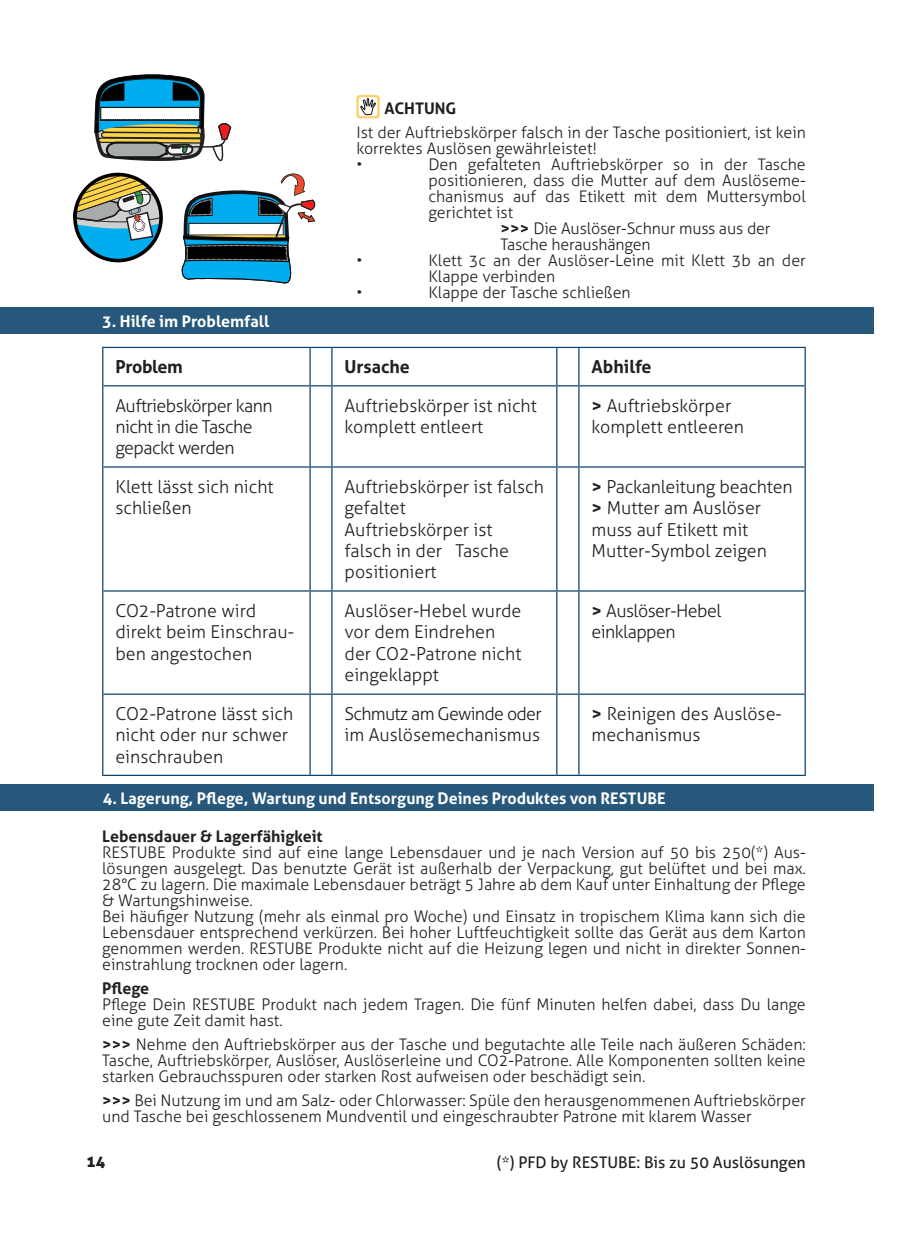
<style>
.page{position:relative;width:908px;height:1259px;background:#fff}
.page>*{position:absolute;margin:0;border:0;box-sizing:border-box;transform-origin:0 0}
.t1{font:300 18px/21.2px "Aller";color:#231f20}
.t2{font:300 18px/21.2px "Aller";letter-spacing:-.03em;color:#231f20}
.t3{font:700 18px "Aller";color:#231f20}
.t4{font:700 18px "Aller";letter-spacing:-.02em;color:#231f20}
.t5{font:300 16px/16px "Aller";color:#231f20}
.t6{font:700 16px "Aller";color:#fff}
.t7{font:700 16px "Aller";color:#231f20}
.t8{font:16px "Aller";color:#231f20}
.t9{font:16px "Aller Display";color:#231f20}
.s1{font-weight:700}
</style>
<div class="page">
<div style="left:0;top:308px;width:873px;height:26px;background:#27577b"></div>
<hr style="left:102px;top:347px;width:208px;height:1px;background:#0f456d">
<hr style="left:102px;top:348px;width:1px;height:37px;background:#0f456d">
<hr style="left:309px;top:348px;width:1px;height:37px;background:#0f456d">
<hr style="left:332px;top:347px;width:224px;height:1px;background:#0f456d">
<svg style="left:556px;top:347px;width:22px;height:1px"></svg>
<hr style="left:556px;top:348px;width:1px;height:37px;background:#0f456d">
<hr style="left:578px;top:347px;width:227px;height:1px;background:#0f456d">
<hr style="left:578px;top:348px;width:1px;height:37px;background:#0f456d">
<hr style="left:804px;top:348px;width:1px;height:37px;background:#0f456d">
<hr style="left:102px;top:385px;width:208px;height:1px;background:#0f456d">
<hr style="left:102px;top:386px;width:1px;height:80px;background:#0f456d">
<hr style="left:309px;top:386px;width:1px;height:80px;background:#0f456d">
<hr style="left:332px;top:385px;width:224px;height:1px;background:#0f456d">
<svg style="left:556px;top:385px;width:22px;height:1px"></svg>
<hr style="left:556px;top:386px;width:1px;height:80px;background:#0f456d">
<hr style="left:578px;top:385px;width:227px;height:1px;background:#0f456d">
<hr style="left:578px;top:386px;width:1px;height:80px;background:#0f456d">
<hr style="left:804px;top:386px;width:1px;height:80px;background:#0f456d">
<hr style="left:102px;top:466px;width:208px;height:2px;background:#0f456d">
<hr style="left:102px;top:467px;width:1px;height:123px;background:#0f456d">
<hr style="left:309px;top:467px;width:1px;height:123px;background:#0f456d">
<hr style="left:332px;top:466px;width:224px;height:2px;background:#0f456d">
<hr style="left:556px;top:466px;width:22px;height:2px;background:#0f456d">
<hr style="left:556px;top:467px;width:1px;height:123px;background:#0f456d">
<hr style="left:578px;top:466px;width:227px;height:2px;background:#0f456d">
<hr style="left:578px;top:467px;width:1px;height:123px;background:#0f456d">
<hr style="left:804px;top:467px;width:1px;height:123px;background:#0f456d">
<hr style="left:102px;top:590px;width:208px;height:1px;background:#0f456d">
<hr style="left:102px;top:591px;width:1px;height:102px;background:#0f456d">
<svg style="left:310px;top:347px;width:22px;height:427px"></svg>
<hr style="left:309px;top:591px;width:1px;height:102px;background:#0f456d">
<hr style="left:332px;top:590px;width:224px;height:1px;background:#0f456d">
<hr style="left:331px;top:591px;width:1px;height:102px;background:#0f456d">
<svg style="left:556px;top:590px;width:22px;height:1px"></svg>
<hr style="left:556px;top:591px;width:1px;height:102px;background:#0f456d">
<hr style="left:578px;top:590px;width:227px;height:1px;background:#0f456d">
<hr style="left:578px;top:591px;width:1px;height:102px;background:#0f456d">
<hr style="left:804px;top:591px;width:1px;height:102px;background:#0f456d">
<hr style="left:102px;top:693px;width:208px;height:2px;background:#0f456d">
<hr style="left:102px;top:695px;width:1px;height:79px;background:#0f456d">
<hr style="left:310px;top:693px;width:22px;height:2px;background:#0f456d">
<hr style="left:309px;top:695px;width:1px;height:79px;background:#0f456d">
<hr style="left:332px;top:693px;width:224px;height:2px;background:#0f456d">
<hr style="left:331px;top:695px;width:1px;height:79px;background:#0f456d">
<hr style="left:556px;top:693px;width:22px;height:2px;background:#0f456d">
<hr style="left:556px;top:695px;width:1px;height:79px;background:#0f456d">
<hr style="left:578px;top:693px;width:227px;height:2px;background:#0f456d">
<hr style="left:578px;top:695px;width:1px;height:79px;background:#0f456d">
<hr style="left:804px;top:695px;width:1px;height:79px;background:#0f456d">
<hr style="left:102px;top:774px;width:208px;height:2px;background:#0f456d">
<hr style="left:310px;top:774px;width:22px;height:2px;background:#0f456d">
<hr style="left:332px;top:774px;width:224px;height:2px;background:#0f456d">
<hr style="left:556px;top:774px;width:22px;height:2px;background:#0f456d">
<hr style="left:578px;top:774px;width:227px;height:2px;background:#0f456d">
<div style="left:0;top:784px;width:873px;height:27px;background:#27577b"></div>
<svg style="left:356px;top:95px;width:23px;height:23px"></svg>
<svg style="left:358px;top:97px;width:19px;height:19px"></svg>
<svg style="left:73px;top:74px;width:243px;height:210px"></svg>
<div style="left:73px;top:173px;width:90px;height:89px;border:4px solid #000001;border-radius:50%"></div>
<p class="t7" style="left:384px;top:98px;width:73px">ACHTUNG</p>
<p class="t5" style="left:356px;top:124px;width:451px">Ist der Auftriebskörper falsch in der Tasche positioniert, ist kein korrektes Auslösen gewährleistet!<br>•</p>
<p class="t5" style="left:428px;top:156px;width:379px">Den gefalteten Auftriebskörper so in der Tasche</p>
<p class="t5" style="left:428px;top:172px;width:378px">positionieren, dass die Mutter auf dem Auslöseme-</p>
<p class="t5" style="left:428px;top:188px;width:379px">chanismus auf das Etikett mit dem Muttersymbol</p>
<p class="t5" style="left:428px;top:204px;width:86px">gerichtet ist</p>
<p class="t5" style="left:500px;top:220px;width:271px"><span class="s1">&gt;&gt;&gt;</span> Die Auslöser-Schnur muss aus der</p>
<p class="t5" style="left:500px;top:236px;width:152px">Tasche heraushängen</p>
<p class="t5" style="left:356px;top:252px;width:7px">•</p>
<p class="t5" style="left:428px;top:252px;width:378px">Klett 3c an der Auslöser-Leine mit Klett 3b an der<br>Klappe verbinden</p>
<p class="t5" style="left:356px;top:284px;width:7px">•</p>
<p class="t5" style="left:428px;top:284px;width:204px">Klappe der Tasche schließen</p>
<p class="t6" style="left:102px;top:311px;width:168px">3. Hilfe im Problemfall</p>
<p class="t4" style="left:115px;top:356px;width:69px">Problem</p>
<p class="t3" style="left:344px;top:356px;width:67px">Ursache</p>
<p class="t3" style="left:591px;top:356px;width:62px">Abhilfe</p>
<p class="t2" style="left:115px;top:395px;width:159px">Auftriebskörper kann nicht in die Tasche gepackt werden</p>
<p class="t1" style="left:344px;top:395px;width:194px">Auftriebskörper ist nicht komplett entleert</p>
<p class="t1" style="left:591px;top:395px;width:154px"><span class="s1">&gt;</span> Auftriebskörper komplett entleeren</p>
<p class="t1" style="left:115px;top:476px;width:160px">Klett lässt sich nicht schließen</p>
<p class="t1" style="left:344px;top:476px;width:201px">Auftriebskörper ist falsch gefaltet<br>Auftriebskörper ist falsch in der Tasche positioniert</p>
<p class="t1" style="left:591px;top:476px;width:202px"><span class="s1">&gt;</span> Packanleitung beachten <span class="s1">&gt;</span> Mutter am Auslöser muss auf Etikett mit<br>Mutter-Symbol zeigen</p>
<p class="t1" style="left:115px;top:600px;width:180px">CO2-Patrone wird direkt beim Einschrau&shy;ben angestochen</p>
<p class="t1" style="left:344px;top:600px;width:178px">Auslöser-Hebel wurde vor dem Eindrehen der CO2-Patrone nicht eingeklappt</p>
<p class="t2" style="left:591px;top:600px;width:131px"><span class="s1">&gt;</span> Auslöser-Hebel einklappen</p>
<p class="t1" style="left:115px;top:703px;width:179px">CO2-Patrone lässt sich nicht oder nur schwer einschrauben</p>
<p class="t1" style="left:344px;top:703px;width:198px">Schmutz am Gewinde oder im Auslösemechanismus</p>
<p class="t1" style="left:591px;top:703px;width:192px"><span class="s1">&gt;</span> Reinigen des Auslöse&shy;mechanismus</p>
<p class="t6" style="left:103px;top:788px;width:564px">4. Lagerung, Pflege, Wartung und Entsorgung Deines Produktes von RESTUBE</p>
<p class="t7" style="left:102px;top:826px;width:222px">Lebensdauer &amp; Lagerfähigkeit</p>
<p class="t5" style="left:102px;top:844px;width:705px">RESTUBE Produkte sind auf eine lange Lebensdauer und je nach Version auf 50 bis 250(*) Aus&shy;lösungen ausgelegt. Das benutzte Gerät ist außerhalb der Verpackung, gut belüftet und bei max.<br>28°C zu lagern. Die maximale Lebensdauer beträgt 5 Jahre ab dem Kauf unter Einhaltung der Pflege &amp; Wartungshinweise.<br>Bei häufiger Nutzung (mehr als einmal pro Woche) und Einsatz in tropischem Klima kann sich die Lebensdauer entsprechend verkürzen. Bei hoher Luftfeuchtigkeit sollte das Gerät aus dem Karton genommen werden. RESTUBE Produkte nicht auf die Heizung legen und nicht in direkter Sonnen&shy;einstrahlung trocknen oder lagern.</p>
<p class="t7" style="left:102px;top:978px;width:49px">Pflege</p>
<p class="t5" style="left:102px;top:996px;width:704px">Pflege Dein RESTUBE Produkt nach jedem Tragen. Die fünf Minuten helfen dabei, dass Du lange eine gute Zeit damit hast.</p>
<p class="t5" style="left:102px;top:1036px;width:705px;text-align:justify"><span class="s1">&gt;&gt;&gt;</span> Nehme den Auftriebskörper aus der Tasche und begutachte alle Teile nach äußeren Schäden:<br>Tasche, Auftriebskörper, Auslöser, Auslöserleine und CO2-Patrone. Alle Komponenten sollten keine starken Gebrauchsspuren oder starken Rost aufweisen oder beschädigt sein.</p>
<p class="t5" style="left:102px;top:1092px;width:704px"><span class="s1">&gt;&gt;&gt;</span> Bei Nutzung im und am Salz- oder Chlorwasser: Spüle den herausgenommenen Auftriebskörper und Tasche bei geschlossenem Mundventil und eingeschraubter Patrone mit klarem Wasser</p>
<p class="t8" style="left:496px;top:1152px;width:310px">(*) PFD by RESTUBE: Bis zu 50 Auslösungen</p>
<p class="t9" style="left:87px;top:1151px;width:20px">14</p>
</div>
